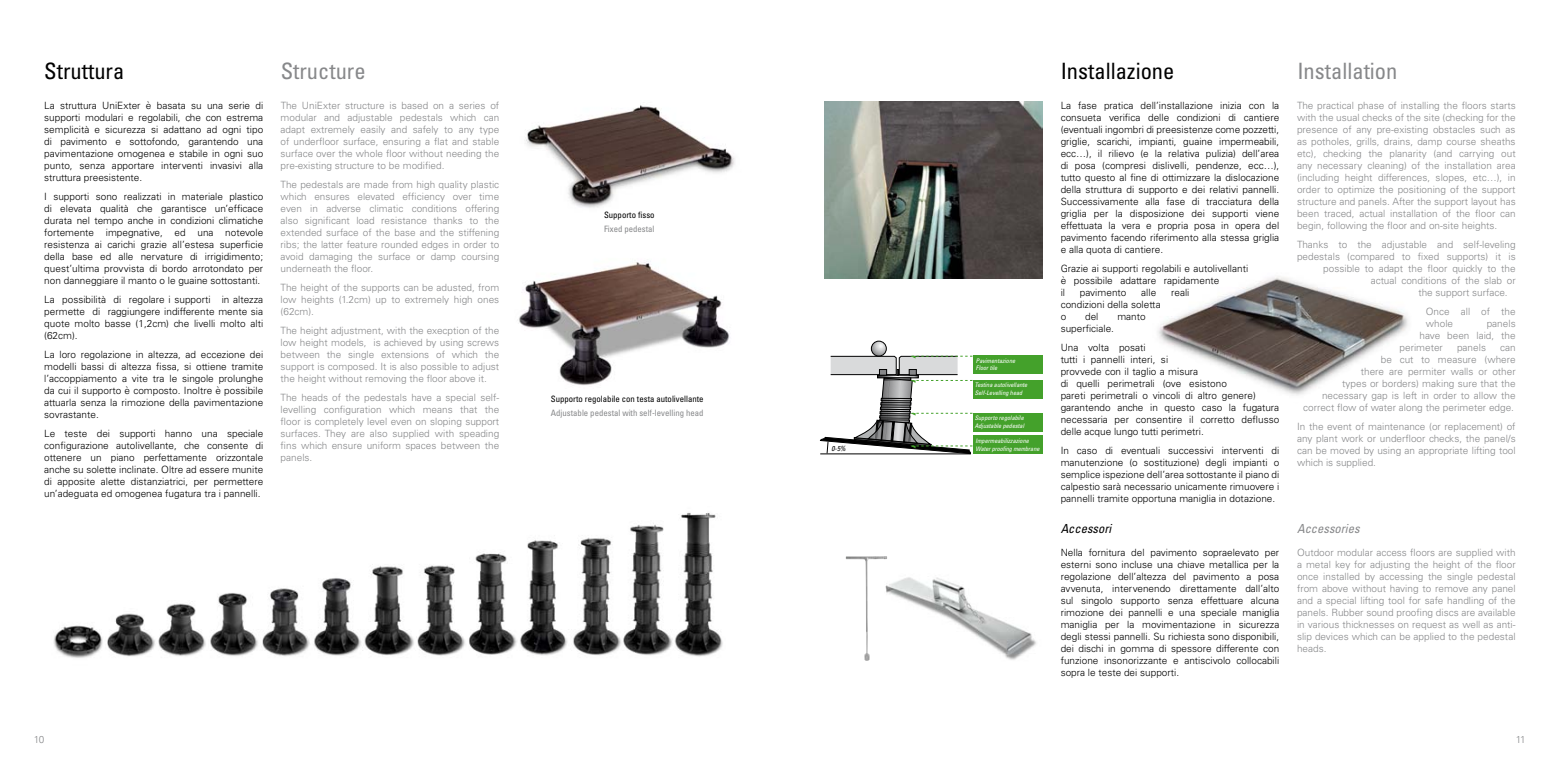
<style>
.page{position:relative;width:1560px;height:780px;background:#fff}
.page>*{position:absolute;margin:0;border:0;box-sizing:border-box;transform-origin:0 0}
.t1{font:condensed 22.5px "Univers";color:#000}
.t2{font:condensed 22.5px "Univers";color:#87888a}
.t3{font:italic condensed 12.5px "Univers";color:#87888a}
.t4{font:italic condensed 12.5px "Univers";color:#000}
.t5{font:300 10px/12px "Univers CE";color:#000;text-align:justify}
.t6{font:300 10px/12px "Univers CE";color:#87888a;text-align:justify}
.t7{font:condensed 8.75px "Univers";color:#000}
.t8{font:condensed 8.75px "Univers";color:#87888a}
.t9{font:italic condensed 7.12px "Univers";color:#000}
.t10{font:italic condensed 6.25px/7.5px "Univers";color:#fff}
</style>
<div class="page">
<img style="left:1157px;top:276px;width:251px;height:119px">
<img style="left:824px;top:101px;width:218px;height:178px">
<img style="left:887px;top:577px;width:150px;height:83px">
<div style="left:973px;top:355px;width:69px;height:19px;background:#44a12b"></div>
<div style="left:973px;top:380px;width:69px;height:18px;background:#44a12b"></div>
<div style="left:973px;top:413px;width:69px;height:18px;background:#44a12b"></div>
<div style="left:973px;top:435px;width:69px;height:19px;background:#44a12b"></div>
<svg style="left:819px;top:341px;width:153px;height:113px"></svg>
<img style="left:53px;top:512px;width:670px;height:146px">
<img style="left:526px;top:105px;width:209px;height:103px">
<img style="left:519px;top:262px;width:211px;height:124px">
<img style="left:845px;top:556px;width:42px;height:104px">
<h1 class="t1" style="left:44px;top:57px;width:82px">Struttura</h1>
<h1 class="t2" style="left:280px;top:57px;width:87px">Structure</h1>
<h1 class="t1" style="left:1060px;top:57px;width:115px">Installazione</h1>
<h1 class="t2" style="left:1297px;top:57px;width:101px">Installation</h1>
<p class="t5" style="left:44px;top:99px;width:220px">La struttura U niExter è basata su una serie di supporti modulari e regolabili, che con estrema semplicità e sicurezza si adattano ad ogni tipo di pavimento e sottofondo, garantendo una pavimentazione omogenea e stabile in ogni suo punto, senza apportare interventi invasivi alla struttura preesistente.</p>
<p class="t5" style="left:44px;top:190px;width:220px">I supporti sono realizzati in materiale plastico di elevata qualità che garantisce un’efficace durata nel tempo anche in condizioni climatiche fortemente impegnative, ed una notevole resistenza ai carichi grazie all’estesa superficie della base ed alle nervature di irrigidimento; quest’ultima provvista di bordo arrotondato per non danneggiare il manto o le guaine sottostanti.</p>
<p class="t5" style="left:44px;top:294px;width:220px">La possibilità di regolare i supporti in altezza permette di raggiungere indifferente mente sia quote molto basse (1,2cm) che livelli molto alti (62cm).</p>
<p class="t5" style="left:44px;top:349px;width:220px">La loro regolazione in altezza, ad eccezione dei modelli bassi di altezza fissa, si ottiene tramite l’accoppiamento a vite tra le singole prolunghe da cui il supporto è composto. I noltre è possibile attuarla senza la rimozione della pavimentazione sovrastante.</p>
<p class="t5" style="left:44px;top:428px;width:220px">Le teste dei supporti hanno una speciale configurazione autolivellante, che consente di ottenere un piano perfettamente orizzontale anche su solette inclinate. Oltre ad essere munite di apposite alette distanziatrici, per permettere un’adeguata ed omogenea fugatura tra i pannelli.</p>
<p class="t6" style="left:280px;top:99px;width:220px">The U niExter structure is based on a series of modular and adjustable pedestals which can adapt extremely easily and safely to any type of underfloor surface, ensuring a flat and stable surface over the whole floor without needing the pre-existing structure to be modified.</p>
<p class="t6" style="left:280px;top:178px;width:220px">The pedestals are made from high quality plastic which ensures elevated efficiency over time even in adverse climatic conditions offering also significant load resistance thanks to the extended surface of the base and the stiffening ribs; the latter feature rounded edges in order to avoid damaging the surface or damp coursing underneath the floor.</p>
<p class="t6" style="left:280px;top:282px;width:220px">The height of the supports can be adusted, from low heights (1.2cm) up to extremely high ones (62cm).</p>
<p class="t6" style="left:280px;top:325px;width:220px">The height adjustment, with the execption of the low height models, is achieved by using screws between the single extensions of which the support is composed. It is also possible to adjust the height without removing the floor above it.</p>
<p class="t6" style="left:280px;top:392px;width:220px">The heads of the pedestals have a special self&shy;levelling configuration which means that the floor is completely level even on sloping support surfaces. They are also supplied with speading fins which ensure uniform spaces between the panels.</p>
<p class="t7" style="left:604px;top:209px;width:52px">Supporto fisso</p>
<p class="t8" style="left:604px;top:223px;width:52px">Fixed pedestal</p>
<p class="t7" style="left:551px;top:393px;width:154px">Supporto regolabile con testa autolivellante</p>
<p class="t8" style="left:551px;top:407px;width:154px">Adjustable pedestal with self-levelling head</p>
<p class="t9" style="left:831px;top:443px;width:16px">0-5%</p>
<p class="t10" style="left:975px;top:356px;width:41px">Pavimentazione<br>Floor tile</p>
<p class="t10" style="left:974px;top:381px;width:54px">Testina autolivellante<br>Self-Levelling head</p>
<p class="t10" style="left:974px;top:414px;width:51px">Supporto regolabile<br>Adjustable pedestal</p>
<p class="t10" style="left:975px;top:437px;width:66px">Impermeabilizzazione<br>Water proofing membrane</p>
<p class="t5" style="left:1060px;top:99px;width:220px">La fase pratica dell’installazione inizia con la consueta verifica delle condizioni di cantiere (eventuali ingombri di preesistenze come pozzetti, griglie, scarichi, impianti, guaine impermeabili, ecc…), il rilievo (e la relativa pulizia) dell’area di posa (compresi dislivelli, pendenze, ecc…), tutto questo al fine di ottimizzare la dislocazione della struttura di supporto e dei relativi pannelli.<br>Successivamente alla fase di tracciatura della griglia per la disposizione dei supporti viene effettuata la vera e propria posa in opera del pavimento facendo riferimento alla stessa griglia e alla quota di cantiere.</p>
<p class="t5" style="left:1060px;top:262px;width:189px;text-align:left">Grazie ai supporti regolabili e autolivellanti è possibile adattare rapidamente<br>il</p>
<p class="t5" style="left:1079px;top:286px;width:48px">pavimento</p>
<p class="t5" style="left:1141px;top:286px;width:16px">alle</p>
<p class="t5" style="left:1170px;top:286px;width:20px">reali</p>
<p class="t5" style="left:1060px;top:298px;width:101px">condizioni della soletta o</p>
<p class="t5" style="left:1084px;top:310px;width:15px">del</p>
<p class="t5" style="left:1117px;top:310px;width:30px">manto</p>
<p class="t5" style="left:1060px;top:319px;width:86px;line-height:19.1px">superficiale.<br>U na volta posati</p>
<p class="t5" style="left:1060px;top:354px;width:220px;text-align:left">tutti i pannelli interi, si<br>provvede con il taglio a misura<br>di quelli perimetrali (ove esistono<br>pareti perimetrali o vincoli di altro genere) garantendo anche in questo caso la fugatura necessaria per consentire il corretto deflusso delle acque lungo tutti perimetri.</p>
<p class="t5" style="left:1060px;top:445px;width:220px">I n caso di eventuali successivi interventi di manutenzione (o sostituzione) degli impianti o semplice ispezione dell’area sottostante il piano di calpestio sarà necessario unicamente rimuovere i pannelli tramite opportuna maniglia in dotazione.</p>
<p class="t4" style="left:1060px;top:520px;width:52px">Accessori</p>
<p class="t5" style="left:1060px;top:546px;width:220px">N ella fornitura del pavimento sopraelevato per esterni sono incluse una chiave metallica per la regolazione dell’altezza del pavimento a posa avvenuta, intervenendo direttamente dall’alto sul singolo supporto senza effettuare alcuna rimozione dei pannelli e una speciale maniglia maniglia per la movimentazione in sicurezza degli stessi pannelli. Su richiesta sono disponibili, dei dischi in gomma di spessore differente con funzione insonorizzante e antiscivolo collocabili sopra le teste dei supporti.</p>
<p class="t6" style="left:1296px;top:99px;width:220px">The practical phase of installing the floors starts with the usual checks of the site (checking for the presence of any pre-existing obstacles such as as potholes, grills, drains, damp course sheaths etc), checking the planarity (and carrying out any necessary cleaning) of the installation area (including height differences, slopes, etc…), in order to optimize the positioning of the support structure and panels. After the support layout has been traced, actual installation of the floor can begin, following the floor and on-site heights.</p>
<p class="t6" style="left:1296px;top:238px;width:220px">Thanks to the adjustable and self-leveling</p>
<p class="t6" style="left:1296px;top:250px;width:220px">pedestals (compared to fixed supports) it is</p>
<p class="t6" style="left:1323px;top:262px;width:194px">possible to adapt the floor quickly to the</p>
<p class="t6" style="left:1370px;top:274px;width:146px">actual conditions of the slab or</p>
<p class="t6" style="left:1418px;top:286px;width:91px">the support surface.</p>
<p class="t6" style="left:1425px;top:306px;width:91px">Once all of the whole</p>
<p class="t6" style="left:1486px;top:318px;width:30px">panels</p>
<p class="t6" style="left:1419px;top:330px;width:98px">have been laid, the</p>
<p class="t6" style="left:1399px;top:342px;width:45px">perimeter</p>
<p class="t6" style="left:1456px;top:342px;width:30px">panels</p>
<p class="t6" style="left:1303px;top:342px;width:214px;text-align:right">can<br>be cut to measure (where<br>there are permiter walls or other<br>types or borders) making sure that the necessary gap is left in order to allow the correct flow of water along the perimeter edge.</p>
<p class="t6" style="left:1296px;top:421px;width:220px">I n the event of maintenance (or replacement) of any plant work or underfloor checks, the panel/s can be moved by using an appropriate lifting tool which is supplied.</p>
<p class="t3" style="left:1296px;top:520px;width:64px">Accessories</p>
<p class="t6" style="left:1296px;top:546px;width:220px">Outdoor modular access floors are supplied with a metal key for adjusting the height of the floor once installed by accessing the single pedestal from above without having to remove any panel and a special lifting tool for safe handling of the panels. Rubber sound proofing discs are available in various thicknesses on request as well as anti&shy;slip devices which can be applied to the pedestal heads.</p>
<p class="t6" style="left:34px;top:733px;width:12px">10</p>
<p class="t6" style="left:1515px;top:733px;width:11px">11</p>
</div>
